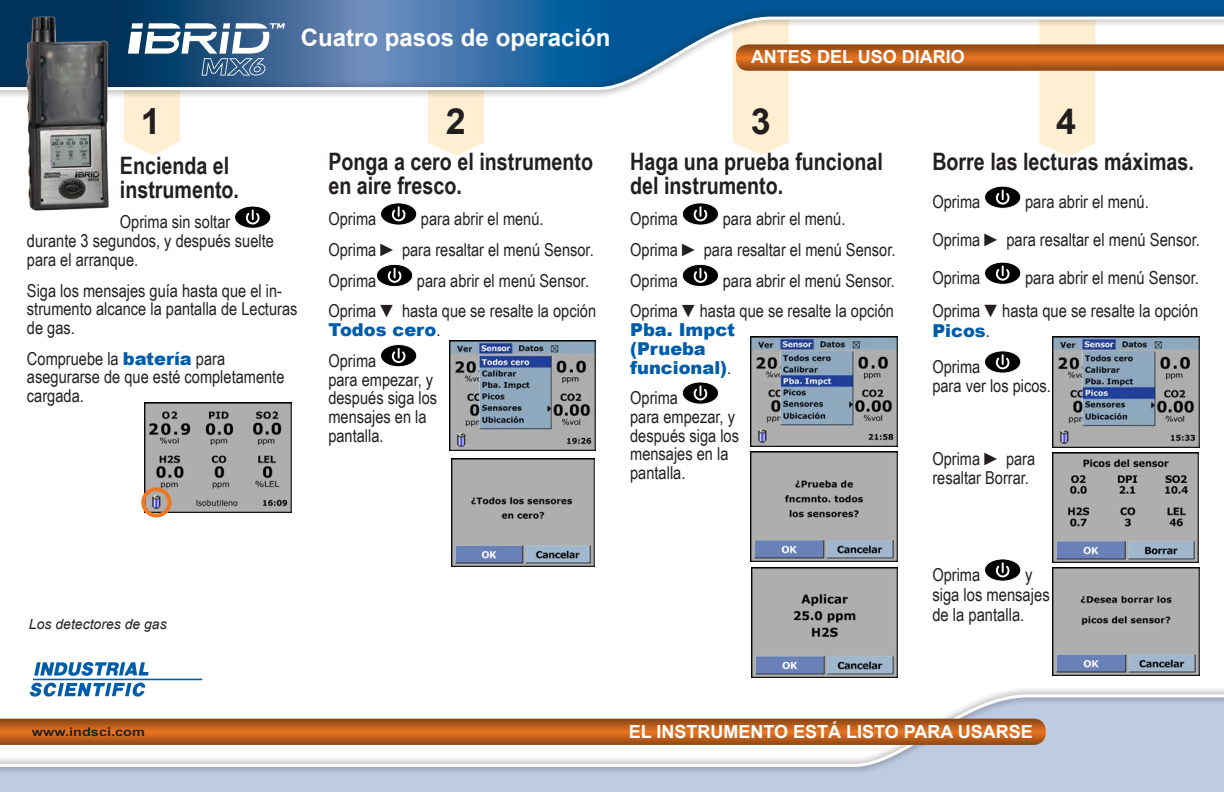
<style>
.page{position:relative;width:1224px;height:792px;background:#fff}
.page>*{position:absolute;margin:0;border:0;box-sizing:border-box;transform-origin:0 0}
.t1{font:700 36px "Arial";color:#231f20}
.t2{font:700 24px/24px "Arial Narrow";color:#231f20}
.t3{font:700 24px "Arial";color:#fff}
.t4{font:18px/20px "Arial Narrow";color:#231f20}
.t5{font:700 18px "Arial";color:#fff}
.t6{font:17.8px/18.7px "Arial Narrow";color:#231f20}
.t7{font:17.8px/18.7px "Arial MT Black";color:#005daa}
.t8{font:italic 14px "Arial";color:#231f20}
.t9{font:700 11.9px "Arial Narrow";color:#231f20;scale:1.49 1}
.s1{font-family:"Arial MT Black";color:#005daa}
.s2{font-family:"Arial Narrow";color:#231f20}
.s3{font-size:17.8px}
.s4{font-family:"Arial Narrow";font-size:18px;color:#231f20}
</style>
<div class="page">
<div style="left:682px;top:203px;width:37px;height:22px;background:#000;border-radius:50%"></div>
<div style="left:682px;top:203px;width:37px;height:22px;border:1px solid #fff;border-radius:50%"></div>
<svg style="left:693px;top:205px;width:13px;height:17px"></svg>
<svg style="left:682px;top:264px;width:37px;height:23px"></svg>
<div style="left:682px;top:264px;width:37px;height:23px;border:1px solid #fff;border-radius:50%"></div>
<svg style="left:693px;top:267px;width:13px;height:16px"></svg>
<div style="left:682px;top:382px;width:37px;height:22px;background:#000;border-radius:50%"></div>
<div style="left:682px;top:382px;width:37px;height:22px;border:1px solid #fff;border-radius:50%"></div>
<svg style="left:693px;top:384px;width:13px;height:17px"></svg>
<div style="left:0;top:775px;width:1224px;height:17px;background:#becbe3"></div>
<div style="left:0;top:686px;width:1224px;height:89px;background:#231f20;opacity:.75"></div>
<svg style="left:0;top:693px;width:1224px;height:75px"></svg>
<svg style="left:0;top:719px;width:1046px;height:26px;background:#ba5e1c"></svg>
<div style="left:380px;top:203px;width:37px;height:22px;background:#000;border-radius:50%"></div>
<div style="left:380px;top:203px;width:37px;height:22px;border:1px solid #fff;border-radius:50%"></div>
<svg style="left:391px;top:205px;width:15px;height:17px"></svg>
<svg style="left:376px;top:264px;width:37px;height:23px"></svg>
<div style="left:376px;top:264px;width:37px;height:23px;border:1px solid #fff;border-radius:50%"></div>
<svg style="left:387px;top:267px;width:15px;height:16px"></svg>
<div style="left:380px;top:345px;width:37px;height:22px;background:#000;border-radius:50%"></div>
<div style="left:380px;top:344px;width:37px;height:23px;border:1px solid #fff;border-radius:50%"></div>
<svg style="left:391px;top:348px;width:15px;height:15px"></svg>
<svg style="left:428px;top:98px;width:56px;height:58px;background:#fff0d7"></svg>
<svg style="left:0;top:0;width:733px;height:9px;background:#235f95"></svg>
<div style="left:0;top:9px;width:1224px;height:89px;background:#231f20;opacity:.75"></div>
<svg style="left:0;top:15px;width:733px;height:77px;background:#5283b0"></svg>
<svg style="left:124px;top:0;width:161px;height:156px"></svg>
<svg style="left:29px;top:662px;width:173px;height:35px"></svg>
<img style="left:15px;top:9px;width:105px;height:202px">
<div style="left:235px;top:206px;width:36px;height:22px;background:#000;border-radius:50%"></div>
<div style="left:234px;top:206px;width:37px;height:22px;border:1px solid #fff;border-radius:50%"></div>
<svg style="left:245px;top:208px;width:15px;height:17px"></svg>
<img style="left:144px;top:402px;width:147px;height:111px">
<img style="left:450px;top:340px;width:146px;height:110px">
<img style="left:452px;top:459px;width:143px;height:107px">
<img style="left:751px;top:336px;width:147px;height:110px">
<img style="left:751px;top:451px;width:147px;height:111px">
<img style="left:751px;top:568px;width:147px;height:109px">
<div style="left:985px;top:186px;width:36px;height:22px;background:#000;border-radius:50%"></div>
<div style="left:984px;top:186px;width:37px;height:22px;border:1px solid #fff;border-radius:50%"></div>
<svg style="left:995px;top:188px;width:14px;height:17px"></svg>
<div style="left:985px;top:262px;width:36px;height:22px;background:#000;border-radius:50%"></div>
<div style="left:984px;top:262px;width:37px;height:22px;border:1px solid #fff;border-radius:50%"></div>
<svg style="left:995px;top:264px;width:14px;height:17px"></svg>
<div style="left:984px;top:351px;width:37px;height:22px;background:#000;border-radius:50%"></div>
<div style="left:984px;top:351px;width:37px;height:22px;border:1px solid #fff;border-radius:50%"></div>
<svg style="left:995px;top:353px;width:14px;height:17px"></svg>
<div style="left:985px;top:559px;width:36px;height:22px;background:#000;border-radius:50%"></div>
<div style="left:984px;top:559px;width:37px;height:22px;border:1px solid #fff;border-radius:50%"></div>
<svg style="left:995px;top:561px;width:14px;height:17px"></svg>
<img style="left:1052px;top:337px;width:147px;height:110px">
<img style="left:1052px;top:453px;width:146px;height:110px">
<img style="left:1052px;top:568px;width:147px;height:107px">
<svg style="left:733px;top:0;width:491px;height:156px"></svg>
<div style="left:141px;top:487px;width:31px;height:31px;border:4px solid #ee7723;border-radius:50%"></div>
<h2 class="t3" style="left:301px;top:21px;width:311px">Cuatro pasos de operación</h2>
<p class="t5" style="left:751px;top:45px;width:215px">ANTES DEL USO DIARIO</p>
<h1 class="t1" style="left:141px;top:98px;width:22px">1</h1>
<h1 class="t1" style="left:446px;top:98px;width:22px">2</h1>
<h1 class="t1" style="left:751px;top:98px;width:22px">3</h1>
<h1 class="t1" style="left:1056px;top:98px;width:22px">4</h1>
<h2 class="t2" style="left:120px;top:152px;width:121px">Encienda el instrumento.</h2>
<p class="t6" style="left:27px;top:212px;width:248px;text-indent:93px">Oprima sin soltar durante 3 segundos, y después suelte para el arranque.</p>
<p class="t6" style="left:27px;top:280px;width:272px">Siga los mensajes guía hasta que el in&shy;strumento alcance la pantalla de Lecturas de gas.</p>
<p class="t6" style="left:27px;top:348px;width:259px">Compruebe la <span class="s1">batería</span> para asegurarse de que esté completamente cargada.</p>
<h2 class="t2" style="left:328px;top:149px;width:266px">Ponga a cero el instrumento en aire fresco.</h2>
<p class="t6" style="left:328px;top:209px;width:49px">Oprima</p>
<p class="t6" style="left:328px;top:203px;width:267px;line-height:30.7px;text-indent:93px">para abrir el menú.<br>Oprima ► para resaltar el menú Sensor.<br>Oprima</p>
<p class="t6" style="left:328px;top:264px;width:269px;line-height:30.7px;text-indent:89px">para abrir el menú Sensor.<br>Oprima ▼ hasta que se resalte la opción</p>
<p class="t7" style="left:328px;top:321px;width:114px">Todos cero<span class="s2">.</span></p>
<p class="t6" style="left:328px;top:351px;width:110px">Oprima<br>para empezar, y después siga los mensajes en la pantalla.</p>
<h2 class="t2" style="left:630px;top:149px;width:254px">Haga una prueba funcional del instrumento.</h2>
<p class="t6" style="left:630px;top:209px;width:49px">Oprima</p>
<p class="t6" style="left:630px;top:203px;width:267px;line-height:30.7px;text-indent:93px">para abrir el menú.<br>Oprima ► para resaltar el menú Sensor.<br>Oprima</p>
<p class="t6" style="left:630px;top:264px;width:266px;line-height:30.7px;text-align:right">para abrir el menú Sensor.<br>Oprima ▼hasta que se resalte la opción</p>
<p class="t7" style="left:630px;top:321px;width:106px">Pba. Impct (Prueba funcional)<span class="s2">.</span></p>
<p class="t6" style="left:630px;top:388px;width:110px">Oprima<br>para empezar, y después siga los mensajes en la pantalla.</p>
<p class="t8" style="left:29px;top:615px;width:139px">Los detectores de gas</p>
<h2 class="t2" style="left:932px;top:149px;width:263px">Borre las lecturas máximas.</h2>
<p class="t6" style="left:932px;top:192px;width:49px">Oprima</p>
<p class="t4" style="left:932px;top:182px;width:269px;line-height:38px;text-indent:93px">para abrir el menú.<br><span class="s3">Oprima</span> ► para resaltar el menú Sensor.</p>
<p class="t6" style="left:932px;top:268px;width:49px">Oprima</p>
<p class="t4" style="left:932px;top:261px;width:268px;line-height:32px;text-align:right">para abrir el menú Sensor.<br><span class="s3">Oprima</span> ▼hasta que se resalte la opción</p>
<p class="t7" style="left:932px;top:321px;width:59px">Picos<span class="s4">.</span></p>
<p class="t6" style="left:932px;top:357px;width:120px">Oprima<br>para ver los picos.</p>
<p class="t6" style="left:932px;top:449px;width:104px">Oprima ► para resaltar Borrar.</p>
<p class="t6" style="left:932px;top:565px;width:49px">Oprima</p>
<p class="t4" style="left:932px;top:564px;width:119px;text-indent:93px">y siga los mensajes de la pantalla.</p>
<p class="t9" style="left:32px;top:723px;width:77px">www.indsci.com</p>
<p class="t5" style="left:629px;top:720px;width:406px">EL INSTRUMENTO ESTÁ LISTO PARA USARSE</p>
</div>
